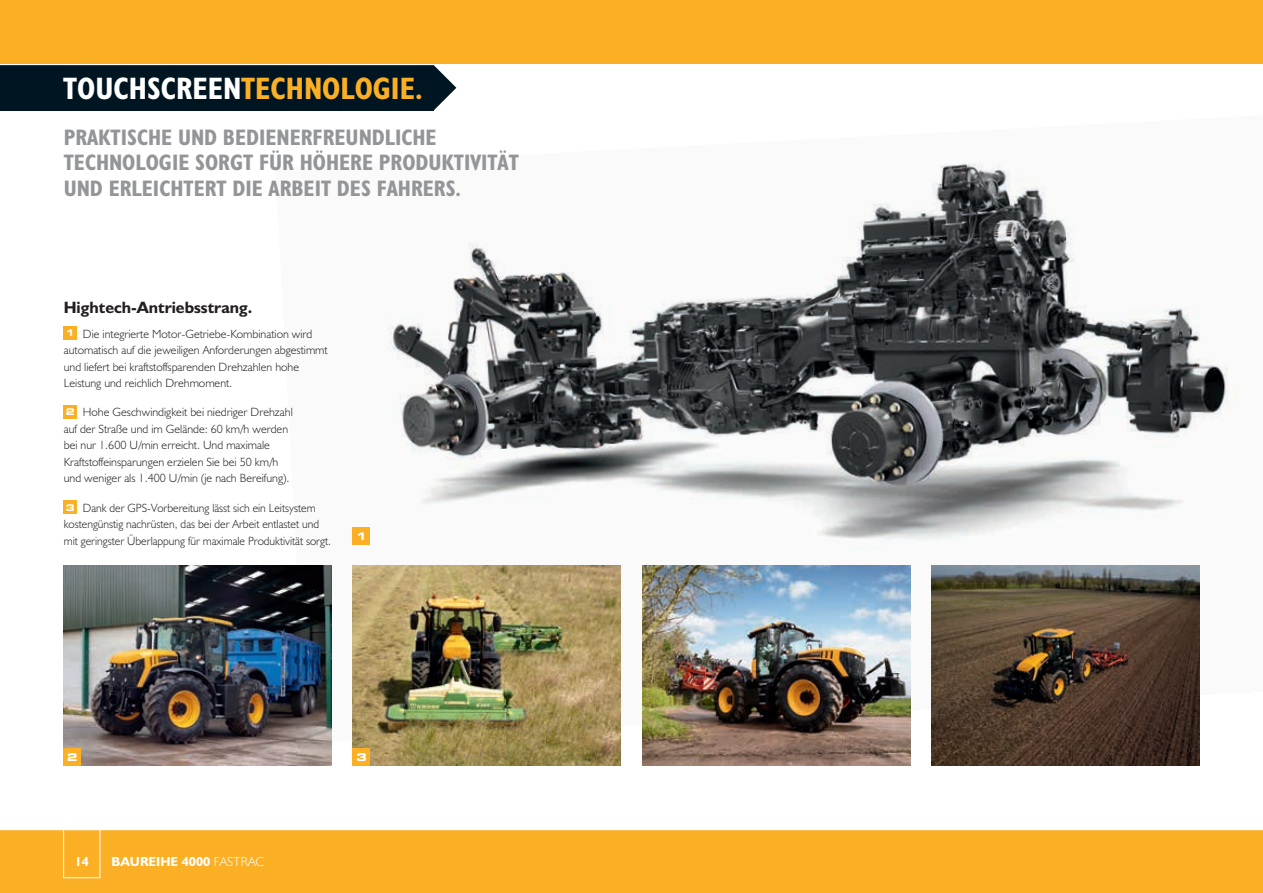
<style>
.page{position:relative;width:1263px;height:893px;background:#fff}
.page>*{position:absolute;margin:0;border:0;box-sizing:border-box;transform-origin:0 0}
.t1{font:31.2px "JCB Bold Condensed";color:#fbaf25}
.t2{font:22.5px/25.5px "JCB Bold Condensed";color:#939598}
.t3{font:16.5px "JCB Bold";color:#231f20}
.t4{font:13.2px "JCB Bold";color:#fff}
.t5{font:12px/16.5px "JCB Light";color:#231f20}
.t6{font:700 expanded 10.5px "Square 721 BT";color:#fff}
.s1{color:#fff}
.s2{font-family:"Square 721 BT";font-weight:700;font-stretch:expanded;font-size:9.15px;color:#fff}
.s3{font-family:"JCB Light"}
</style>
<div class="page">
<svg style="left:434px;top:65px;width:22px;height:45px"></svg>
<div style="left:0;top:54px;width:434px;height:57px;background:#001522"></div>
<img style="left:275px;top:163px;width:963px;height:580px">
<img style="left:64px;top:566px;width:268px;height:199px">
<div style="left:0;top:829px;width:1263px;height:64px;background:#fbaf25"></div>
<hr style="left:0;top:829px;width:1263px;height:1px;background:#fff">
<div style="left:64px;top:748px;width:17px;height:17px;background:#fbaf25"></div>
<hr style="left:0;top:64px;width:1263px;height:1px;background:#fff">
<div style="left:63px;top:829px;width:37px;height:49px;border:1px solid #fff"></div>
<div style="left:64px;top:326px;width:13px;height:14px;background:#fbaf25"></div>
<div style="left:64px;top:405px;width:13px;height:13px;background:#fbaf25"></div>
<div style="left:64px;top:500px;width:13px;height:14px;background:#fbaf25"></div>
<img style="left:353px;top:566px;width:268px;height:199px">
<img style="left:642px;top:566px;width:268px;height:199px">
<img style="left:931px;top:566px;width:268px;height:199px">
<div style="left:353px;top:748px;width:17px;height:17px;background:#fbaf25"></div>
<div style="left:353px;top:528px;width:17px;height:17px;background:#fbaf25"></div>
<div style="left:0;top:0;width:1263px;height:64px;background:#fbaf25"></div>
<h1 class="t1" style="left:63px;top:69px;width:361px"><span class="s1">TOUCHSCREEN</span>TECHNOLOGIE.</h1>
<h2 class="t2" style="left:64px;top:124px;width:456px">PRAKTISCHE UND BEDIENERFREUNDLICHE<br>TECHNOLOGIE SORGT FÜR HÖHERE PRODUKTIVITÄT<br>UND ERLEICHTERT DIE ARBEIT DES FAHRERS.</h2>
<h3 class="t3" style="left:64px;top:297px;width:190px">Hightech-Antriebsstrang.</h3>
<p class="t5" style="left:64px;top:325px;width:265px"><span class="s2">1</span> Die integrierte Motor-Getriebe-Kombination wird automatisch auf die jeweiligen Anforderungen abgestimmt und liefert bei kraftstoffsparenden Drehzahlen hohe Leistung und reichlich Drehmoment.</p>
<p class="t5" style="left:64px;top:404px;width:230px"><span class="s2">2</span> Hohe Geschwindigkeit bei niedriger Drehzahl auf der Straße und im Gelände: 60 km/h werden bei nur 1.600 U/min erreicht. Und maximale Kraftstoffeinsparungen erzielen Sie bei 50 km/h und weniger als 1.400 U/min (je nach Bereifung).</p>
<p class="t5" style="left:64px;top:499px;width:269px"><span class="s2">3</span> Dank der GPS-Vorbereitung lässt sich ein Leitsystem kostengünstig nachrüsten, das bei der Arbeit entlastet und mit geringster Überlappung für maximale Produktivität sorgt.</p>
<p class="t6" style="left:356px;top:530px;width:12px">1</p>
<p class="t6" style="left:67px;top:751px;width:12px">2</p>
<p class="t4" style="left:75px;top:853px;width:16px">14</p>
<p class="t4" style="left:112px;top:853px;width:154px">BAUREIHE 4000 <span class="s3">FASTRAC</span></p>
<p class="t6" style="left:356px;top:751px;width:12px">3</p>
</div>
